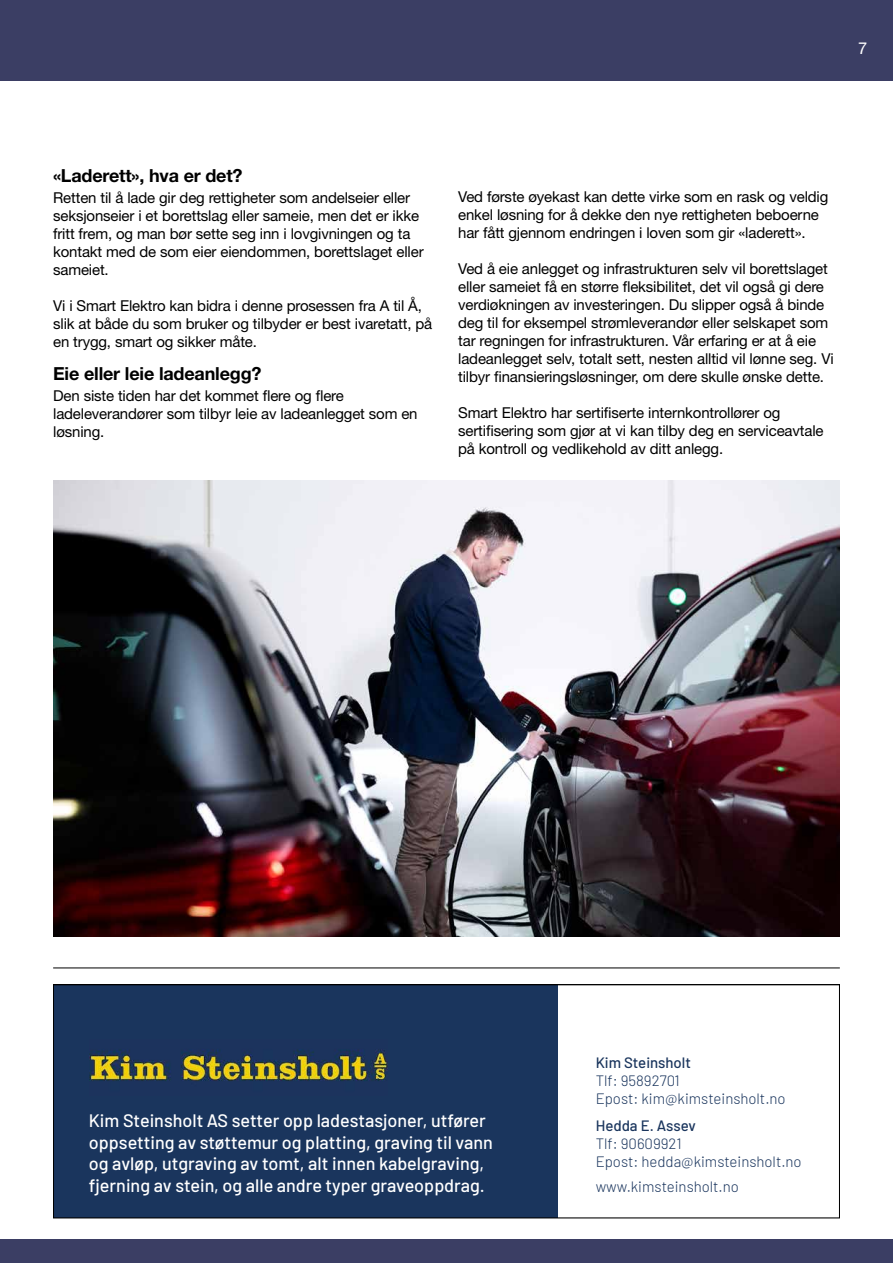
<style>
.page{position:relative;width:893px;height:1263px;background:#fff}
.page>*{position:absolute;margin:0;border:0;box-sizing:border-box;transform-origin:0 0}
.t1{font:500 18px/21.6px "Barlow";color:#fff}
.t2{font:700 18px "Helvetica Neue LT Std";letter-spacing:-.01em;color:#000}
.t3{font:16.5px "Helvetica Neue LT Std";color:#fff}
.t4{font:15px/18px "Helvetica Neue LT Std";letter-spacing:-.01em;color:#000}
.t5{font:300 15px/18px "Barlow";color:#1a355d}
.t6{font:500 15px "Barlow";color:#1a355d}
</style>
<div class="page">
<div style="left:0;top:1239px;width:893px;height:24px;background:#3b3e64"></div>
<hr style="left:53px;top:967px;width:787px;height:1px;background:#000">
<img style="left:53px;top:480px;width:787px;height:456px">
<div style="left:54px;top:985px;width:504px;height:233px;background:#1a355d"></div>
<img style="left:89px;top:1049px;width:299px;height:32px">
<div style="left:53px;top:984px;width:787px;height:234px;border:1px solid #000"></div>
<div style="left:0;top:0;width:893px;height:81px;background:#3b3e64"></div>
<p class="t3" style="left:858px;top:38px;width:11px">7</p>
<p class="t2" style="left:53px;top:165px;width:191px">«Laderett», hva er det?</p>
<p class="t4" style="left:53px;top:189px;width:372px">Retten til å lade gir deg rettigheter som andelseier eller seksjonseier i et borettslag eller sameie, men det er ikke fritt frem, og man bør sette seg inn i lovgivningen og ta kontakt med de som eier eiendommen, borettslaget eller sameiet.</p>
<p class="t4" style="left:53px;top:297px;width:381px">Vi i Smart Elektro kan bidra i denne prosessen fra A til Å, slik at både du som bruker og tilbyder er best ivaretatt, på en trygg, smart og sikker måte.</p>
<p class="t2" style="left:53px;top:363px;width:210px">Eie eller leie ladeanlegg?</p>
<p class="t4" style="left:53px;top:387px;width:366px">Den siste tiden har det kommet flere og flere ladeleverandører som tilbyr leie av ladeanlegget som en løsning.</p>
<p class="t4" style="left:458px;top:188px;width:372px">Ved første øyekast kan dette virke som en rask og veldig enkel løsning for å dekke den nye rettigheten beboerne har fått gjennom endringen i loven som gir «laderett».</p>
<p class="t4" style="left:458px;top:260px;width:377px">Ved å eie anlegget og infrastrukturen selv vil borettslaget eller sameiet få en større fleksibilitet, det vil også gi dere verdiøkningen av investeringen. Du slipper også å binde deg til for eksempel strømleverandør eller selskapet som tar regningen for infrastrukturen. Vår erfaring er at å eie ladeanlegget selv, totalt sett, nesten alltid vil lønne seg. Vi tilbyr finansieringsløsninger, om dere skulle ønske dette.</p>
<p class="t4" style="left:458px;top:404px;width:367px">Smart Elektro har sertifiserte internkontrollører og sertifisering som gjør at vi kan tilby deg en serviceavtale på kontroll og vedlikehold av ditt anlegg.</p>
<p class="t1" style="left:89px;top:1108px;width:406px">Kim Steinsholt AS setter opp ladestasjoner, utfører oppsetting av støttemur og platting, graving til vann og avløp, utgraving av tomt, alt innen kabelgraving, fjerning av stein, og alle andre typer graveoppdrag.</p>
<p class="t6" style="left:596px;top:1051px;width:97px">Kim Steinsholt</p>
<p class="t5" style="left:596px;top:1070px;width:191px">Tlf: 95892701<br>Epost: kim@kimsteinsholt.no</p>
<p class="t6" style="left:596px;top:1115px;width:102px">Hedda E. Assev</p>
<p class="t5" style="left:596px;top:1134px;width:207px">Tlf: 90609921<br>Epost: hedda@kimsteinsholt.no</p>
<p class="t5" style="left:596px;top:1176px;width:145px">www.kimsteinsholt.no</p>
</div>
